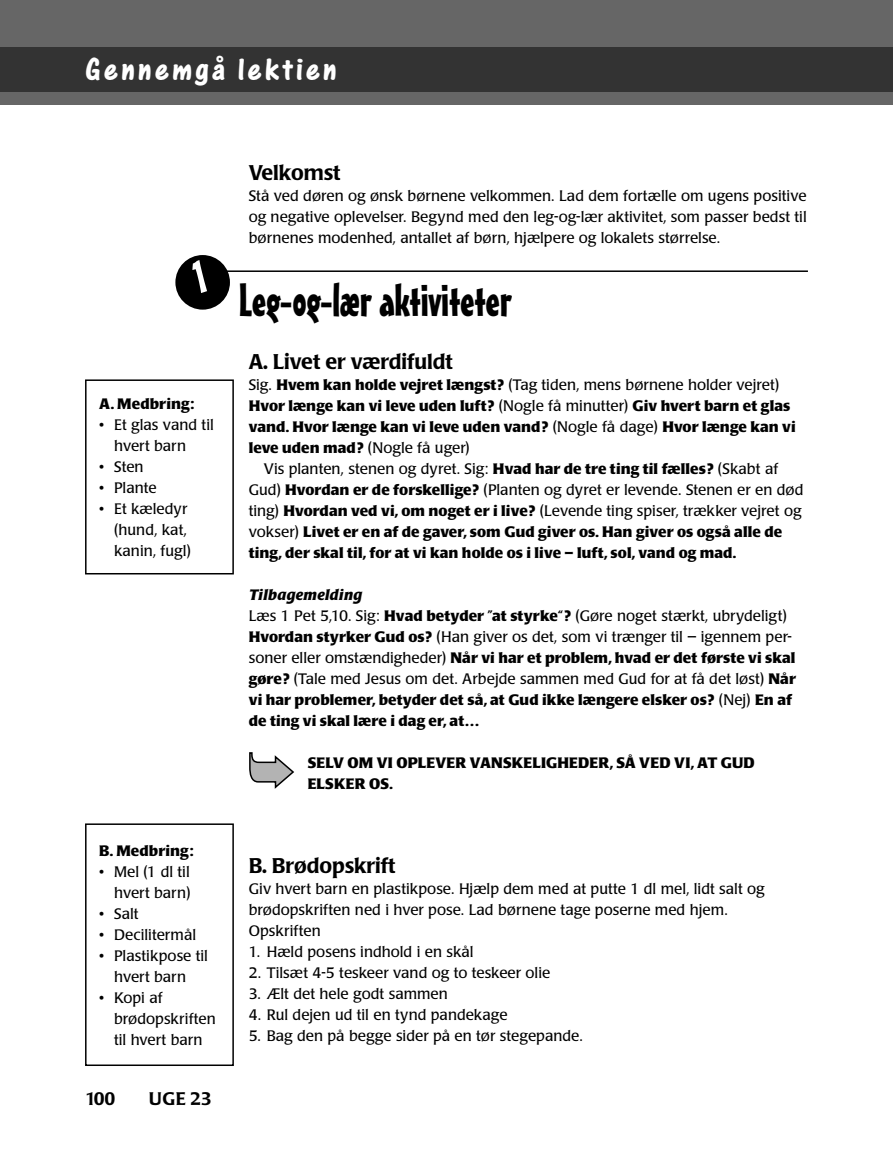
<style>
.page{position:relative;width:893px;height:1149px;background:#fff}
.page>*{position:absolute;margin:0;border:0;box-sizing:border-box;transform-origin:0 0}
.t1{font:45px "Mister Earl BT";letter-spacing:-.01em;color:#000}
.t2{font:33px "One Stroke Script Bold Plain";letter-spacing:.1em;color:#fff}
.t3{font:500 21px "Poppl Laudatio";color:#000}
.t4{font:500 18px "Poppl Laudatio";color:#000}
.t5{font:700 15px/21px "Poppl Laudatio";letter-spacing:.005em;color:#000}
.t6{font:15px/21px "Poppl Laudatio";color:#000}
.s1{font-weight:400}
.s2{font-style:italic}
</style>
<div class="page">
<div style="left:0;top:0;width:893px;height:104px;background:#666"></div>
<div style="left:0;top:47px;width:893px;height:44px;background:#333"></div>
<div style="left:85px;top:379px;width:149px;height:195px;border:2px solid #000"></div>
<div style="left:175px;top:255px;width:55px;height:54px;background:#000;border-radius:50%"></div>
<svg style="left:192px;top:260px;width:15px;height:33px"></svg>
<hr style="left:218px;top:270px;width:590px;height:2px;background:#000">
<svg style="left:249px;top:752px;width:45px;height:36px"></svg>
<div style="left:85px;top:823px;width:149px;height:242px;border:2px solid #000"></div>
<h2 class="t2" style="left:85px;top:60px;width:253px">Gennemgå lektien</h2>
<h3 class="t3" style="left:249px;top:164px;width:93px">Velkomst</h3>
<p class="t6" style="left:249px;top:186px;width:559px;text-align:justify">Stå ved døren og ønsk børnene velkommen. Lad dem fortælle om ugens positive og negative oplevelser. Begynd med den leg-og-lær aktivitet, som passer bedst til børnenes modenhed, antallet af børn, hjælpere og lokalets størrelse.</p>
<p class="t5" style="left:99px;top:394px;width:96px">A. Medbring:</p>
<p class="t6" style="left:114px;top:415px;width:101px;text-indent:-15px">• Et glas vand til hvert barn</p>
<p class="t6" style="left:99px;top:457px;width:46px">• Sten</p>
<p class="t6" style="left:99px;top:478px;width:59px">• Plante</p>
<p class="t6" style="left:114px;top:499px;width:78px;text-indent:-15px">• Et kæledyr (hund, kat, kanin, fugl)</p>
<p class="t5" style="left:99px;top:841px;width:96px">B. Medbring:</p>
<p class="t6" style="left:99px;top:862px;width:93px;text-align:right">• Mel (1 dl til hvert barn)</p>
<p class="t6" style="left:99px;top:904px;width:41px">• Salt</p>
<p class="t6" style="left:99px;top:925px;width:98px">• Decilitermål</p>
<p class="t6" style="left:99px;top:946px;width:110px;text-align:center">• Plastikpose til hvert barn</p>
<p class="t6" style="left:114px;top:988px;width:103px;text-indent:-15px">• Kopi af brødopskriften til hvert barn</p>
<p class="t4" style="left:85px;top:1090px;width:32px">100</p>
<p class="t4" style="left:149px;top:1090px;width:64px">UGE 23</p>
<h1 class="t1" style="left:239px;top:283px;width:274px">Leg-og-lær aktiviteter</h1>
<h3 class="t3" style="left:249px;top:353px;width:206px">A. Livet er værdifuldt</h3>
<p class="t5" style="left:249px;top:375px;width:549px"><span class="s1">Sig.</span> Hvem kan holde vejret længst? <span class="s1">(Tag tiden, mens børnene holder vejret)<br></span>Hvor længe kan vi leve uden luft? <span class="s1">(Nogle få minutter)</span> Giv hvert barn et glas vand. Hvor længe kan vi leve uden vand? <span class="s1">(Nogle få dage)</span> Hvor længe kan vi leve uden mad? <span class="s1">(Nogle få uger)</span></p>
<p class="t5" style="left:249px;top:459px;width:556px;text-indent:15px"><span class="s1">Vis planten, stenen og dyret. Sig:</span> Hvad har de tre ting til fælles? <span class="s1">(Skabt af Gud)</span> Hvordan er de forskellige? <span class="s1">(Planten og dyret er levende. Stenen er en død ting)</span> Hvordan ved vi, om noget er i live? <span class="s1">(Levende ting spiser, trækker vejret og vokser)</span> Livet er en af de gaver, som Gud giver os. Han giver os også alle de ting, der skal til, for at vi kan holde os i live – luft, sol, vand og mad.</p>
<p class="t5" style="left:249px;top:585px;width:549px"><span class="s2">Tilbagemelding<br></span><span class="s1">Læs 1 Pet 5,10. Sig:</span> Hvad betyder ”at styrke“? <span class="s1">(Gøre noget stærkt, ubrydeligt)<br></span>Hvordan styrker Gud os? <span class="s1">(Han giver os det, som vi trænger til – igennem per&shy;soner eller omstændigheder)</span> Når vi har et problem, hvad er det første vi skal gøre? <span class="s1">(Tale med Jesus om det. Arbejde sammen med Gud for at få det løst)</span> Når vi har problemer, betyder det så, at Gud ikke længere elsker os? <span class="s1">(Nej)</span> En af de ting vi skal lære i dag er, at…</p>
<p class="t5" style="left:308px;top:753px;width:449px">SELV OM VI OPLEVER VANSKELIGHEDER, SÅ VED VI, AT GUD<br>ELSKER OS.</p>
<h3 class="t3" style="left:249px;top:857px;width:148px">B. Brødopskrift</h3>
<p class="t6" style="left:249px;top:879px;width:517px">Giv hvert barn en plastikpose. Hjælp dem med at putte 1 dl mel, lidt salt og brødopskriften ned i hver pose. Lad børnene tage poserne med hjem.<br>Opskriften</p>
<p class="t6" style="left:249px;top:942px;width:226px">1. Hæld posens indhold i en skål</p>
<p class="t6" style="left:249px;top:963px;width:303px">2. Tilsæt 4-5 teskeer vand og to teskeer olie</p>
<p class="t6" style="left:249px;top:984px;width:201px">3. Ælt det hele godt sammen</p>
<p class="t6" style="left:249px;top:1005px;width:260px">4. Rul dejen ud til en tynd pandekage</p>
<p class="t6" style="left:249px;top:1026px;width:336px">5. Bag den på begge sider på en tør stegepande.</p>
</div>
